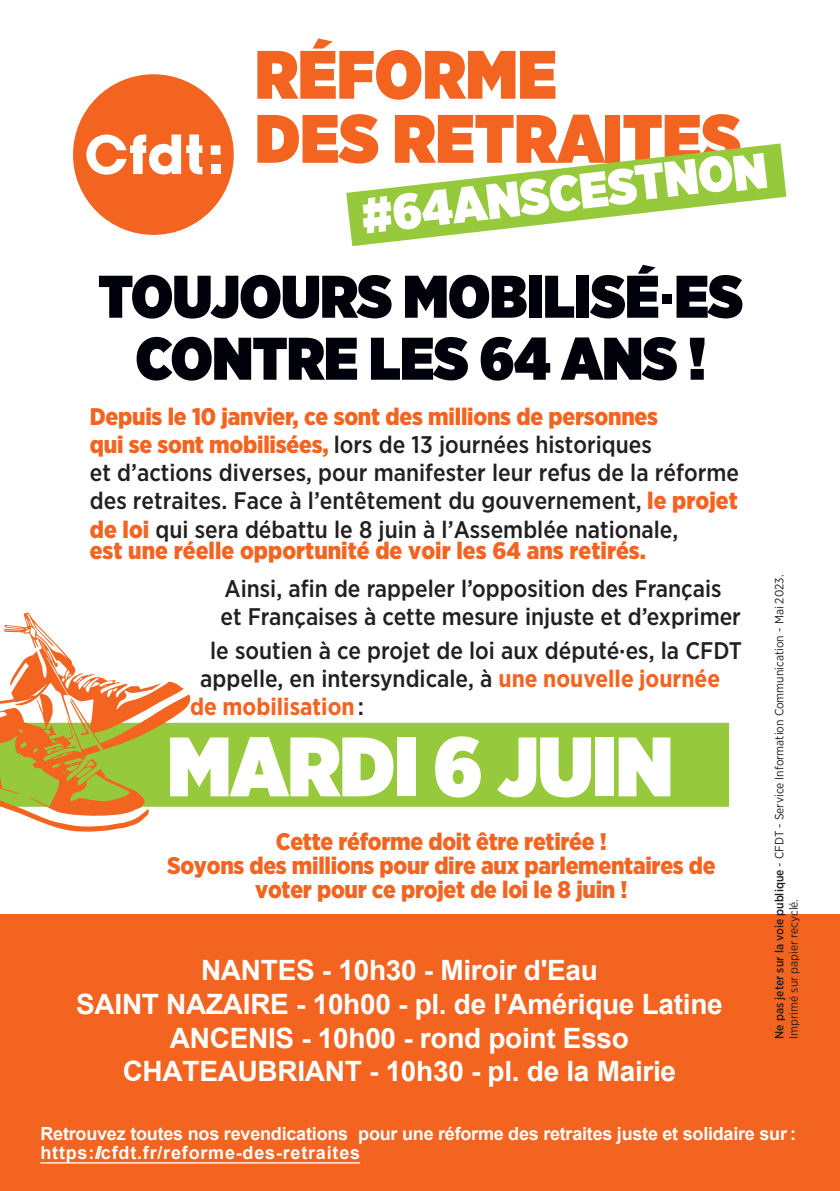
<style>
.page{position:relative;width:840px;height:1191px;background:#fff}
.page>*{position:absolute;margin:0;border:0;box-sizing:border-box;transform-origin:0 0}
.t1{font:900 84px "Gotham Narrow";letter-spacing:-.01em;color:#fff}
.t2{font:900 68.4px/64px "Gotham Narrow";color:#f36421}
.t3{font:900 60px/62px "Gotham Narrow";letter-spacing:-.01em;color:#00010a;text-align:center}
.t4{font:900 50px "Gotham Narrow";color:#fff}
.t5{font:700 28px/33.6px "Arial";letter-spacing:-.01em;color:#fff;text-align:center}
.t6{font:500 24px/28.4px "Gotham Narrow";color:#231f20}
.t7{font:900 24px/24px "Gotham Narrow";letter-spacing:-.015em;color:#f36421;text-align:center}
.t8{font:700 24px "Gotham Narrow";color:#f36421}
.t9{font:700 18px/19.8px "Arial";letter-spacing:-.01em;color:#fff}
.t10{font:12px/14.4px "Gotham Narrow";color:#231f20}
.s1{font-weight:700}
.s2{font-weight:900;color:#f36421}
.s3{font-weight:700;color:#f36421}
.s4{font-weight:500;color:#231f20}
.s5{font-weight:500}
</style>
<div class="page">
<div style="left:0;top:914px;width:839px;height:276px;background:#f36421"></div>
<svg style="left:346px;top:143px;width:440px;height:103px;fill:#97c93c"></svg>
<div style="left:73px;top:74px;width:161px;height:161px;background:#f36421;border-radius:50%"></div>
<div style="left:211px;top:145px;width:9px;height:10px;background:#fff"></div>
<div style="left:211px;top:165px;width:9px;height:9px;background:#fff"></div>
<svg style="left:86px;top:134px;width:116px;height:41px"></svg>
<div style="left:0;top:722px;width:728px;height:84px;background:#97c93c"></div>
<svg style="left:0;top:612px;width:190px;height:219px"></svg>
<hr style="left:40px;top:1162px;width:320px;height:1px;background:#fff">
<h2 class="t2" style="left:255px;top:42px;width:487px">RÉFORME<br>DES RETRAITES</h2>
<h3 class="t4" style="left:357px;top:183px;width:409px;rotate:-7deg">#64ANSCESTNON</h3>
<h3 class="t3" style="left:98px;top:265px;width:646px">TOUJOURS MOBILISÉ<span class="s1">·</span>ES<br>CONTRE LES 64 ANS !</h3>
<p class="t6" style="left:90px;top:402px;width:650px"><span class="s2">Depuis le 10 janvier, ce sont des millions de personnes<br>qui se sont mobilisées,</span> lors de 13 journées historiques<br>et d’actions diverses, pour manifester leur refus de la réforme des retraites. Face à l’entêtement du gouvernement, <span class="s2">le projet de loi</span> qui sera débattu le 8 juin à l’Assemblée nationale,</p>
<p class="t7" style="left:90px;top:538px;width:557px">est une réelle opportunité de voir les 64 ans retirés.</p>
<p class="t6" style="left:220px;top:574px;width:521px">Ainsi, afin de rappeler l’opposition des Français et Françaises à cette mesure injuste et d’exprimer</p>
<p class="t6" style="left:210px;top:636px;width:533px">le soutien à ce projet de loi aux député·es, la CFDT</p>
<p class="t6" style="left:200px;top:664px;width:521px">appelle, en intersyndicale, à <span class="s3">une nouvelle journée</span></p>
<p class="t8" style="left:190px;top:691px;width:175px">de mobilisation <span class="s4">:</span></p>
<h1 class="t1" style="left:167px;top:710px;width:507px">MARDI 6 JUIN</h1>
<p class="t7" style="left:167px;top:829px;width:549px">Cette réforme doit être retirée !<br>Soyons des millions pour dire aux parlementaires de voter pour ce projet de loi le 8 juin !</p>
<p class="t5" style="left:76px;top:954px;width:647px">NANTES - 10h30 - Miroir d'Eau<br>SAINT NAZAIRE - 10h00 - pl. de l'Amérique Latine ANCENIS - 10h00 - rond point Esso CHATEAUBRIANT - 10h30 - pl. de la Mairie</p>
<p class="t10" style="left:771px;top:1038px;width:465px;rotate:-90deg"><span class="s5">Ne pas jeter sur la voie publique</span> - CFDT - Service Information Communication - Mai 2023.<br>Imprimé sur papier recyclé.</p>
<p class="t9" style="left:40px;top:1123px;width:756px">Retrouvez toutes nos revendications pour une réforme des retraites juste et solidaire sur : https:/cfdt.fr/reforme-des-retraites</p>
</div>
